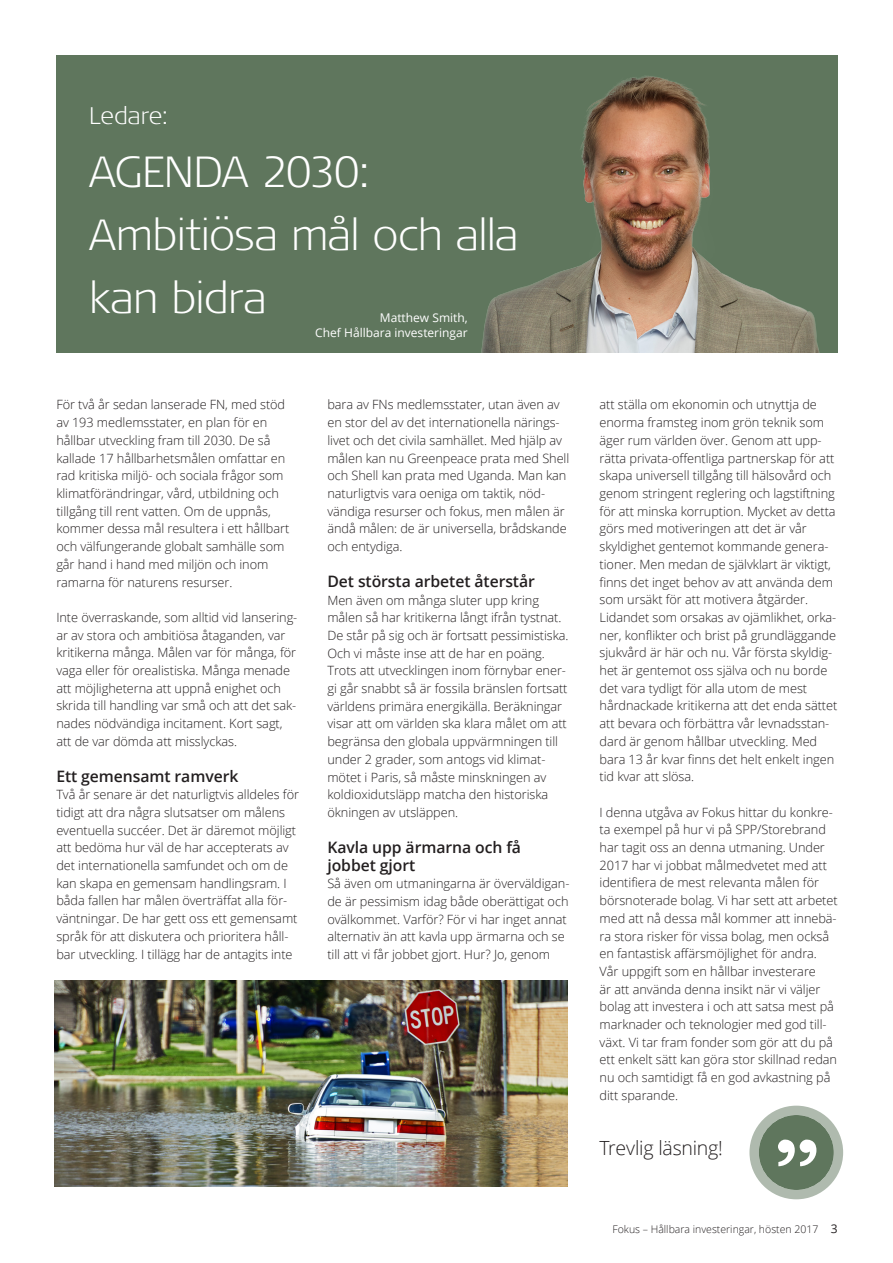
<style>
.page{position:relative;width:893px;height:1263px;background:#fff}
.page>*{position:absolute;margin:0;border:0;box-sizing:border-box;transform-origin:0 0}
.Rubrik_1_inlaga_32_4{font:300 expanded 43.5px/63px "Signa Pro";letter-spacing:-.02em;color:#fff}
.Titel_2_sid_1_16_22{font:300 expanded 24px "Signa Pro";letter-spacing:-.005em;color:#fff}
.Text_i_Platta_12_16{font:300 19.5px "Open Sans";letter-spacing:-.015em;color:#231f20}
.Mellanrubrik_1_10_5{font:600 15.75px/18px "Open Sans";letter-spacing:-.005em;color:#231f20}
.Brödtext_1_8_5_12{font:300 12.75px/17.7px "Open Sans";letter-spacing:-.005em;color:#231f20}
.Mentors_namn_Diagram{font:12px "Open Sans";color:#fff}
.Mentors_namn_Diagram-2{font:300 10.5px "Open Sans";color:#231f20}
.s1{font-weight:400;font-size:12px}
</style>
<div class="page">
<div style="left:759px;top:1115px;width:75px;height:75px;background:#5f765d;border-radius:50%"></div>
<div style="left:749px;top:1106px;width:94px;height:93px;border:9px solid #5f765d;border-radius:50%"></div>
<div style="left:56px;top:55px;width:782px;height:298px;background:#5f765d"></div>
<img style="left:481px;top:76px;width:339px;height:277px">
<img style="left:55px;top:981px;width:513px;height:205px">
<svg style="left:778px;top:1139px;width:38px;height:27px"></svg>
<p class="Titel_2_sid_1_16_22" style="left:89px;top:99px;width:80px">Ledare:</p>
<p class="Rubrik_1_inlaga_32_4" style="left:89px;top:138px;width:431px">AGENDA 2030:<br>Ambitiösa mål och alla kan bidra</p>
<p class="Mentors_namn_Diagram" style="left:380px;top:309px;width:89px">Matthew Smith,</p>
<p class="Mentors_namn_Diagram" style="left:315px;top:324px;width:154px">Chef Hållbara investeringar</p>
<p class="Brödtext_1_8_5_12" style="left:56px;top:396px;width:234px">För två år sedan lanserade FN, med stöd av 193 medlemsstater, en plan för en hållbar utveckling fram till 2030. De så kallade 17 hållbarhetsmålen omfattar en rad kritiska miljö- och sociala frågor som klimatförändringar, vård, utbildning och tillgång till rent vatten. Om de uppnås, kommer dessa mål resultera i ett hållbart och välfungerande globalt samhälle som går hand i hand med miljön och inom ramarna för naturens resurser.</p>
<p class="Brödtext_1_8_5_12" style="left:56px;top:608px;width:243px">Inte överraskande, som alltid vid lansering&shy;ar av stora och ambitiösa åtaganden, var kritikerna många. Målen var för många, för vaga eller för orealistiska. Många menade att möjligheterna att uppnå enighet och skrida till handling var små och att det sak&shy;nades nödvändiga incitament. Kort sagt, att de var dömda att misslyckas.</p>
<p class="Mellanrubrik_1_10_5" style="left:56px;top:766px;width:184px">Ett gemensamt ramverk</p>
<p class="Brödtext_1_8_5_12" style="left:56px;top:785px;width:244px">Två år senare är det naturligtvis alldeles för tidigt att dra några slutsatser om målens eventuella succéer. Det är däremot möjligt att bedöma hur väl de har accepterats av det internationella samfundet och om de kan skapa en gemensam handlingsram. I båda fallen har målen överträffat alla för&shy;väntningar. De har gett oss ett gemensamt språk för att diskutera och prioritera håll&shy;bar utveckling. I tillägg har de antagits inte</p>
<p class="Brödtext_1_8_5_12" style="left:327px;top:396px;width:243px">bara av FNs medlemsstater, utan även av en stor del av det internationella närings&shy;livet och det civila samhället. Med hjälp av målen kan nu Greenpeace prata med Shell och Shell kan prata med Uganda. Man kan naturligtvis vara oeniga om taktik, nöd&shy;vändiga resurser och fokus, men målen är ändå målen: de är universella, brådskande och entydiga.</p>
<p class="Mellanrubrik_1_10_5" style="left:327px;top:572px;width:209px">Det största arbetet återstår</p>
<p class="Brödtext_1_8_5_12" style="left:327px;top:591px;width:243px">Men även om många sluter upp kring målen så har kritikerna långt ifrån tystnat.<br>De står på sig och är fortsatt pessimistiska.<br>Och vi måste inse att de har en poäng.<br>Trots att utvecklingen inom förnybar ener&shy;gi går snabbt så är fossila bränslen fortsatt världens primära energikälla. Beräkningar visar att om världen ska klara målet om att begränsa den globala uppvärmningen till under 2 grader, som antogs vid klimat&shy;mötet i Paris, så måste minskningen av koldioxidutsläpp matcha den historiska ökningen av utsläppen.</p>
<p class="Mellanrubrik_1_10_5" style="left:327px;top:838px;width:195px">Kavla upp ärmarna och få jobbet gjort</p>
<p class="Brödtext_1_8_5_12" style="left:327px;top:874px;width:244px">Så även om utmaningarna är överväldigan&shy;de är pessimism idag både oberättigat och ovälkommet. Varför? För vi har inget annat alternativ än att kavla upp ärmarna och se till att vi får jobbet gjort. Hur? Jo, genom</p>
<p class="Brödtext_1_8_5_12" style="left:600px;top:396px;width:239px">att ställa om ekonomin och utnyttja de enorma framsteg inom grön teknik som äger rum världen över. Genom att upp&shy;rätta privata-offentliga partnerskap för att skapa universell tillgång till hälsovård och genom stringent reglering och lagstiftning för att minska korruption. Mycket av detta görs med motiveringen att det är vår skyldighet gentemot kommande genera&shy;tioner. Men medan de självklart är viktigt, finns det inget behov av att använda dem som ursäkt för att motivera åtgärder.<br>Lidandet som orsakas av ojämlikhet, orka&shy;ner, konflikter och brist på grundläggande sjukvård är här och nu. Vår första skyldig&shy;het är gentemot oss själva och nu borde det vara tydligt för alla utom de mest hårdnackade kritikerna att det enda sättet att bevara och förbättra vår levnadsstan&shy;dard är genom hållbar utveckling. Med bara 13 år kvar finns det helt enkelt ingen tid kvar att slösa.</p>
<p class="Brödtext_1_8_5_12" style="left:600px;top:803px;width:240px">I denna utgåva av Fokus hittar du konkre&shy;ta exempel på hur vi på SPP/Storebrand har tagit oss an denna utmaning. Under 2017 har vi jobbat målmedvetet med att identifiera de mest relevanta målen för börsnoterade bolag. Vi har sett att arbetet med att nå dessa mål kommer att innebä&shy;ra stora risker för vissa bolag, men också en fantastisk affärsmöjlighet för andra.<br>Vår uppgift som en hållbar investerare<br>är att använda denna insikt när vi väljer bolag att investera i och att satsa mest på marknader och teknologier med god till&shy;växt. Vi tar fram fonder som gör att du på ett enkelt sätt kan göra stor skillnad redan nu och samtidigt få en god avkastning på ditt sparande.</p>
<p class="Text_i_Platta_12_16" style="left:600px;top:1135px;width:125px">Trevlig läsning!</p>
<p class="Mentors_namn_Diagram-2" style="left:612px;top:1222px;width:227px">Fokus – Hållbara investeringar, hösten 2017 <span class="s1">3</span></p>
</div>
